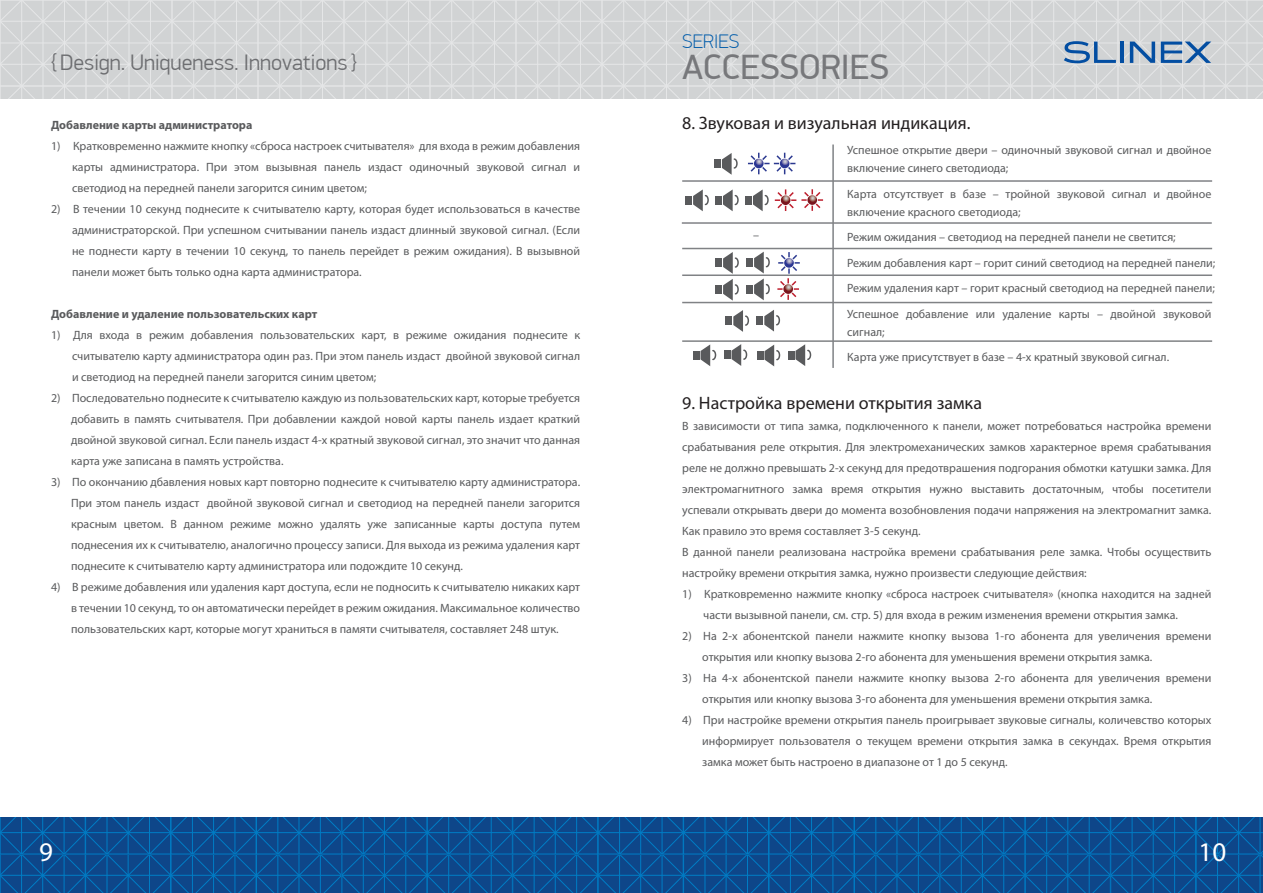
<style>
.page{position:relative;width:1263px;height:893px;background:#fff}
.page>*{position:absolute;margin:0;border:0;box-sizing:border-box;transform-origin:0 0}
.t1{font:35.25px "PF Din Display Pro";color:#77787b}
.t2{font:27px "Myriad Pro";color:#fff}
.t3{font:300 22.5px "PF Din Display Pro";color:#6d6e71}
.t4{font:100 19.65px "PF Din Display Pro";color:#005baa}
.t5{font:18px "Myriad Pro";color:#231f20}
.t6{font:12px/21px "Myriad Pro";color:#595a5c}
.t7{font:700 12px "Myriad Pro";color:#595a5c}
</style>
<div class="page">
<svg style="left:0;top:818px;width:1263px;height:75px;background:#0b4e91"></svg>
<svg style="left:0;top:0;width:1263px;height:98px;background:#d4d6d7"></svg>
<svg style="left:1064px;top:41px;width:52px;height:22px"></svg>
<hr style="left:1120px;top:42px;width:4px;height:21px;background:#034ea2">
<svg style="left:1130px;top:42px;width:25px;height:21px"></svg>
<svg style="left:1161px;top:42px;width:50px;height:21px"></svg>
<svg style="left:748px;top:153px;width:47px;height:21px"></svg>
<div style="left:714px;top:159px;width:7px;height:9px;background:#595a5c"></div>
<svg style="left:722px;top:153px;width:16px;height:22px"></svg>
<hr style="left:801px;top:199px;width:22px;height:2px;background:#be1e2d">
<hr style="left:811px;top:189px;width:2px;height:22px;background:#be1e2d">
<svg style="left:802px;top:190px;width:20px;height:20px"></svg>
<hr style="left:775px;top:199px;width:21px;height:2px;background:#be1e2d">
<svg style="left:776px;top:189px;width:19px;height:22px"></svg>
<div style="left:686px;top:196px;width:6px;height:8px;background:#595a5c"></div>
<svg style="left:693px;top:189px;width:16px;height:22px"></svg>
<div style="left:715px;top:196px;width:7px;height:8px;background:#595a5c"></div>
<svg style="left:723px;top:189px;width:16px;height:22px"></svg>
<div style="left:745px;top:196px;width:7px;height:8px;background:#595a5c"></div>
<svg style="left:753px;top:189px;width:16px;height:22px"></svg>
<hr style="left:778px;top:262px;width:22px;height:2px;background:#2b3990">
<hr style="left:788px;top:252px;width:2px;height:22px;background:#2b3990">
<svg style="left:779px;top:253px;width:20px;height:20px"></svg>
<div style="left:715px;top:258px;width:7px;height:9px;background:#595a5c"></div>
<div style="left:746px;top:258px;width:7px;height:9px;background:#595a5c"></div>
<hr style="left:777px;top:288px;width:22px;height:2px;background:#be1e2d">
<hr style="left:787px;top:278px;width:2px;height:22px;background:#be1e2d">
<svg style="left:778px;top:279px;width:20px;height:20px"></svg>
<div style="left:715px;top:285px;width:7px;height:9px;background:#595a5c"></div>
<svg style="left:723px;top:252px;width:16px;height:49px"></svg>
<div style="left:746px;top:285px;width:7px;height:8px;background:#595a5c"></div>
<svg style="left:754px;top:252px;width:16px;height:48px"></svg>
<div style="left:726px;top:317px;width:6px;height:8px;background:#595a5c"></div>
<svg style="left:733px;top:310px;width:17px;height:22px"></svg>
<div style="left:757px;top:316px;width:6px;height:9px;background:#595a5c"></div>
<svg style="left:764px;top:310px;width:17px;height:22px"></svg>
<div style="left:693px;top:351px;width:6px;height:8px;background:#595a5c"></div>
<svg style="left:700px;top:344px;width:17px;height:22px"></svg>
<div style="left:724px;top:351px;width:6px;height:8px;background:#595a5c"></div>
<svg style="left:731px;top:344px;width:17px;height:22px"></svg>
<div style="left:757px;top:351px;width:6px;height:9px;background:#595a5c"></div>
<svg style="left:764px;top:345px;width:17px;height:21px"></svg>
<div style="left:788px;top:351px;width:6px;height:8px;background:#595a5c"></div>
<svg style="left:795px;top:344px;width:17px;height:22px"></svg>
<hr style="left:832px;top:145px;width:2px;height:223px;background:#808285">
<hr style="left:682px;top:180px;width:530px;height:2px;background:#808285">
<hr style="left:682px;top:222px;width:530px;height:2px;background:#808285">
<hr style="left:682px;top:248px;width:530px;height:1px;background:#808285">
<hr style="left:682px;top:274px;width:530px;height:2px;background:#808285">
<hr style="left:682px;top:302px;width:530px;height:1px;background:#808285">
<hr style="left:682px;top:340px;width:530px;height:2px;background:#808285">
<p class="t3" style="left:51px;top:49px;width:307px">{ Design. Uniqueness. Innovations }</p>
<p class="t7" style="left:51px;top:117px;width:203px">Добавление карты администратора</p>
<p class="t6" style="left:72px;top:135px;width:510px;text-align:justify;text-indent:-21px">1) Кратковременно нажмите кнопку «сброса настроек считывателя» для входа в режим добавления карты администратора. При этом вызывная панель издаст одиночный звуковой сигнал и светодиод на передней панели загорится синим цветом;</p>
<p class="t6" style="left:72px;top:198px;width:510px;text-align:justify;text-indent:-21px">2) В течении 10 секунд поднесите к считывателю карту, которая будет использоваться в качестве администраторской. При успешном считывании панель издаст длинный звуковой сигнал. (Если не поднести карту в течении 10 секунд, то панель перейдет в режим ожидания). В вызывной панели может быть только одна карта администратора.</p>
<p class="t7" style="left:51px;top:306px;width:268px">Добавление и удаление пользовательских карт</p>
<p class="t6" style="left:72px;top:324px;width:510px;text-align:justify;text-indent:-21px">1) Для входа в режим добавления пользовательских карт, в режиме ожидания поднесите к считывателю карту администратора один раз. При этом панель издаст двойной звуковой сигнал и светодиод на передней панели загорится синим цветом;</p>
<p class="t6" style="left:71px;top:387px;width:511px;text-align:justify;text-indent:-20px">2) Последовательно поднесите к считывателю каждую из пользовательских карт, которые требуется добавить в память считывателя. При добавлении каждой новой карты панель издает краткий двойной звуковой сигнал. Если панель издаст 4-х кратный звуковой сигнал, это значит что данная карта уже записана в память устройства.</p>
<p class="t6" style="left:71px;top:471px;width:511px;text-align:justify;text-indent:-20px">3) По окончанию дбавления новых карт повторно поднесите к считывателю карту администратора.<br>При этом панель издаст двойной звуковой сигнал и светодиод на передней панели загорится красным цветом. В данном режиме можно удалять уже записанные карты доступа путем поднесения их к считывателю, аналогично процессу записи. Для выхода из режима удаления карт поднесите к считывателю карту администратора или подождите 10 секунд.</p>
<p class="t6" style="left:71px;top:576px;width:511px;text-align:justify;text-indent:-20px">4) В режиме добавления или удаления карт доступа, если не подносить к считывателю никаких карт в течении 10 секунд, то он автоматически перейдет в режим ожидания. Максимальное количество пользовательских карт, которые могут храниться в памяти считывателя, составляет 248 штук.</p>
<p class="t4" style="left:682px;top:30px;width:59px">SERIES</p>
<p class="t1" style="left:682px;top:46px;width:208px">ACCESSORIES</p>
<p class="t5" style="left:682px;top:112px;width:290px">8. Звуковая и визуальная индикация.</p>
<p class="t6" style="left:847px;top:141px;width:366px;line-height:18px">Успешное открытие двери – одиночный звуковой сигнал и двойное включение синего светодиода;</p>
<p class="t6" style="left:847px;top:185px;width:366px;line-height:18px">Карта отсутствует в базе – тройной звуковой сигнал и двойное включение красного светодиода;</p>
<p class="t6" style="left:847px;top:224px;width:370px;line-height:25.5px">Режим ожидания – светодиод на передней панели не светится;<br>Режим добавления карт – горит синий светодиод на передней панели; Режим удаления карт – горит красный светодиод на передней панели; Успешное добавление или удаление карты – двойной звуковой</p>
<p class="t6" style="left:847px;top:319px;width:323px;line-height:25.5px">сигнал;<br>Карта уже присутствует в базе – 4-х кратный звуковой сигнал.</p>
<p class="t5" style="left:682px;top:392px;width:301px">9. Настройка времени открытия замка</p>
<p class="t6" style="left:682px;top:416px;width:531px">В зависимости от типа замка, подключенного к панели, может потребоваться настройка времени срабатывания реле открытия. Для электромеханических замков характерное время срабатывания реле не должно превышать 2-х секунд для предотврашения подгорания обмотки катушки замка. Для электромагнитного замка время открытия нужно выставить достаточным, чтобы посетители успевали открывать двери до момента возобновления подачи напряжения на электромагнит замка.<br>Как правило это время составляет 3-5 секунд.<br>В данной панели реализована настройка времени срабатывания реле замка. Чтобы осуществить настройку времени открытия замка, нужно произвести следующие действия:</p>
<p class="t6" style="left:703px;top:584px;width:510px;text-indent:-21px">1) Кратковременно нажмите кнопку «сброса настроек считывателя» (кнопка находится на задней части вызывной панели, см. стр. 5) для входа в режим изменения времени открытия замка.</p>
<p class="t6" style="left:702px;top:626px;width:511px;text-indent:-20px">2) На 2-х абонентской панели нажмите кнопку вызова 1-го абонента для увеличения времени открытия или кнопку вызова 2-го абонента для уменьшения времени открытия замка.</p>
<p class="t6" style="left:702px;top:668px;width:511px;text-indent:-20px">3) На 4-х абонентской панели нажмите кнопку вызова 2-го абонента для увеличения времени открытия или кнопку вызова 3-го абонента для уменьшения времени открытия замка.</p>
<p class="t6" style="left:702px;top:710px;width:511px;text-align:justify;text-indent:-20px">4) При настройке времени открытия панель проигрывает звуковые сигналы, количевство которых информирует пользователя о текущем времени открытия замка в секундах. Время открытия замка может быть настроено в диапазоне от 1 до 5 секунд.</p>
<p class="t6" style="left:753px;top:224px;width:7px">–</p>
<p class="t2" style="left:39px;top:835px;width:15px">9</p>
<p class="t2" style="left:1198px;top:835px;width:29px">10</p>
</div>
